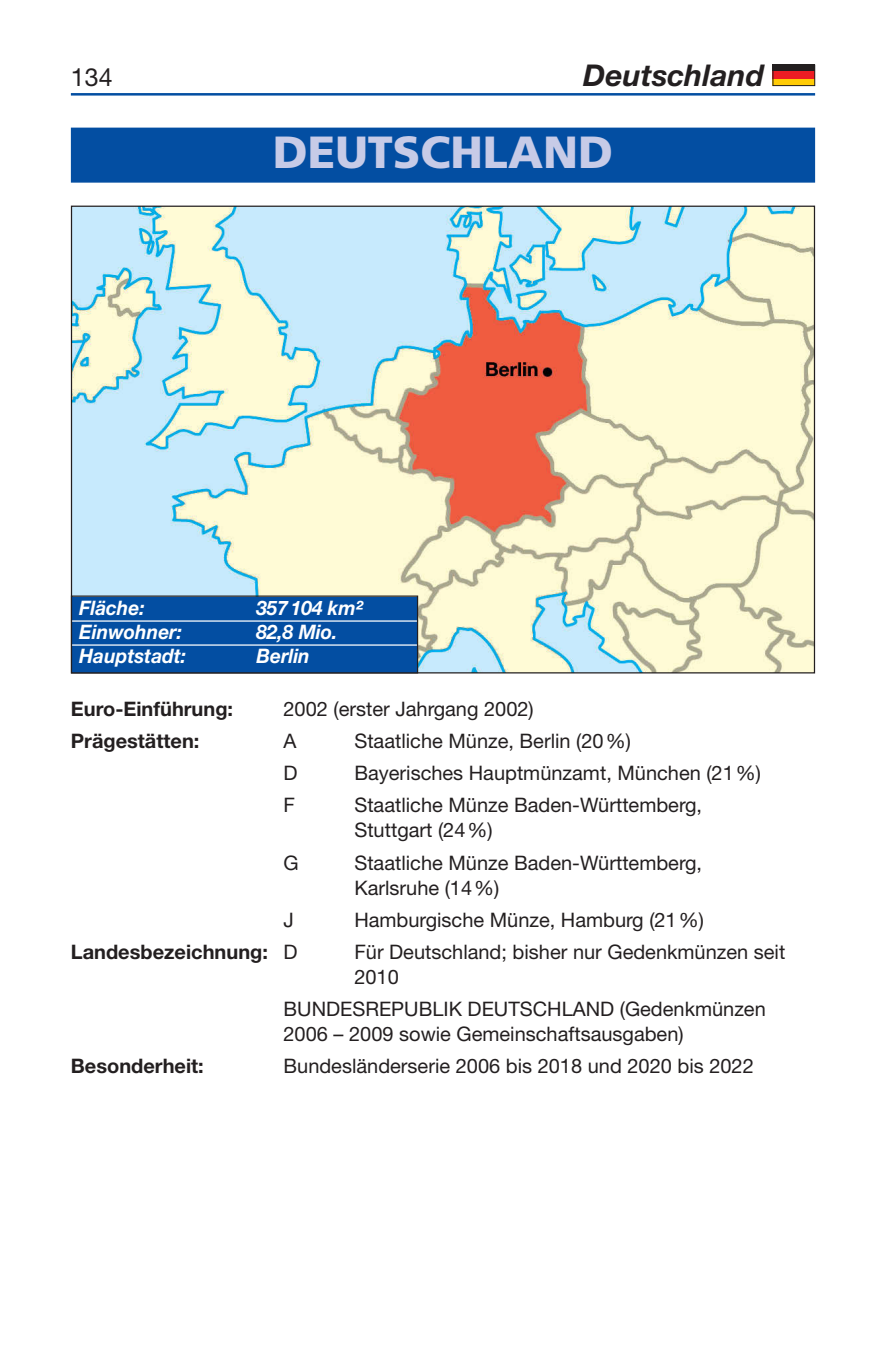
<style>
.page{position:relative;width:886px;height:1347px;background:#fff}
.page>*{position:absolute;margin:0;border:0;box-sizing:border-box;transform-origin:0 0}
.t1{font:900 45px "Frutiger LT Std";color:#c7cbe7}
.t2{font:italic 700 30px "Helvetica Neue";color:#231f20}
.t3{font:25px "Helvetica Neue LT Std";color:#231f20}
.t4{font:20px/25px "Helvetica Neue LT Std";color:#231f20}
.t5{font:700 20px "Helvetica Neue LT Std";color:#231f20}
.t6{font:italic 700 20px "Helvetica Neue LT Std";color:#fff;scale:.95 1}
.s1{font-weight:400}
</style>
<div class="page">
<hr style="left:71px;top:93px;width:744px;height:3px;background:#034ea2">
<div style="left:772px;top:65px;width:43px;height:7px;background:#231f20"></div>
<div style="left:772px;top:79px;width:43px;height:7px;background:#ffcb05"></div>
<div style="left:772px;top:72px;width:43px;height:7px;background:#ed1d24"></div>
<div style="left:772px;top:65px;width:43px;height:21px;border:1px solid #231f20"></div>
<img style="left:73px;top:208px;width:740px;height:463px">
<div style="left:72px;top:597px;width:345px;height:75px;background:#034ea2"></div>
<div style="left:71px;top:595px;width:347px;height:78px;border:1px solid #231f20"></div>
<hr style="left:72px;top:620px;width:345px;height:1px;background:#fff">
<hr style="left:72px;top:644px;width:345px;height:1px;background:#fff">
<div style="left:71px;top:128px;width:744px;height:55px;background:#034ea2"></div>
<p class="t3" style="left:71px;top:68px;width:43px">134</p>
<h2 class="t2" style="left:583px;top:65px;width:183px">Deutschland</h2>
<h1 class="t1" style="left:273px;top:127px;width:342px">DEUTSCHLAND</h1>
<p class="t6" style="left:79px;top:600px;width:70px">Fläche:</p>
<p class="t6" style="left:256px;top:600px;width:114px">357 104 km²</p>
<p class="t6" style="left:79px;top:624px;width:110px">Einwohner:</p>
<p class="t6" style="left:256px;top:624px;width:87px">82,8 Mio.</p>
<p class="t6" style="left:79px;top:648px;width:114px">Hauptstadt:</p>
<p class="t6" style="left:256px;top:648px;width:58px">Berlin</p>
<p class="t5" style="left:71px;top:701px;width:164px">Euro-Einführung:</p>
<p class="t4" style="left:283px;top:698px;width:252px">2002 (erster Jahrgang 2002)</p>
<p class="t5" style="left:71px;top:734px;width:130px">Prägestätten:</p>
<p class="t4" style="left:283px;top:730px;width:14px">A</p>
<p class="t4" style="left:354px;top:730px;width:278px">Staatliche Münze, Berlin (20%)</p>
<p class="t4" style="left:283px;top:762px;width:16px">D</p>
<p class="t4" style="left:354px;top:762px;width:408px">Bayerisches Hauptmünzamt, München (21%)</p>
<p class="t4" style="left:283px;top:795px;width:13px">F</p>
<p class="t4" style="left:354px;top:795px;width:349px">Staatliche Münze Baden-Württemberg,<br>Stuttgart (24%)</p>
<p class="t4" style="left:283px;top:852px;width:17px">G</p>
<p class="t4" style="left:354px;top:852px;width:349px">Staatliche Münze Baden-Württemberg,<br>Karlsruhe (14%)</p>
<p class="t4" style="left:283px;top:909px;width:12px">J</p>
<p class="t4" style="left:354px;top:909px;width:351px">Hamburgische Münze, Hamburg (21%)</p>
<p class="t5" style="left:71px;top:944px;width:228px">Landesbezeichnung: <span class="s1">D</span></p>
<p class="t4" style="left:354px;top:941px;width:432px">Für Deutschland; bisher nur Gedenkmünzen seit<br>2010</p>
<p class="t4" style="left:283px;top:998px;width:484px">BUNDESREPUBLIK DEUTSCHLAND (Gedenkmünzen<br>2006 – 2009 sowie Gemeinschaftsausgaben)</p>
<p class="t5" style="left:71px;top:1058px;width:134px">Besonderheit:</p>
<p class="t4" style="left:283px;top:1055px;width:472px">Bundesländerserie 2006 bis 2018 und 2020 bis 2022</p>
</div>
